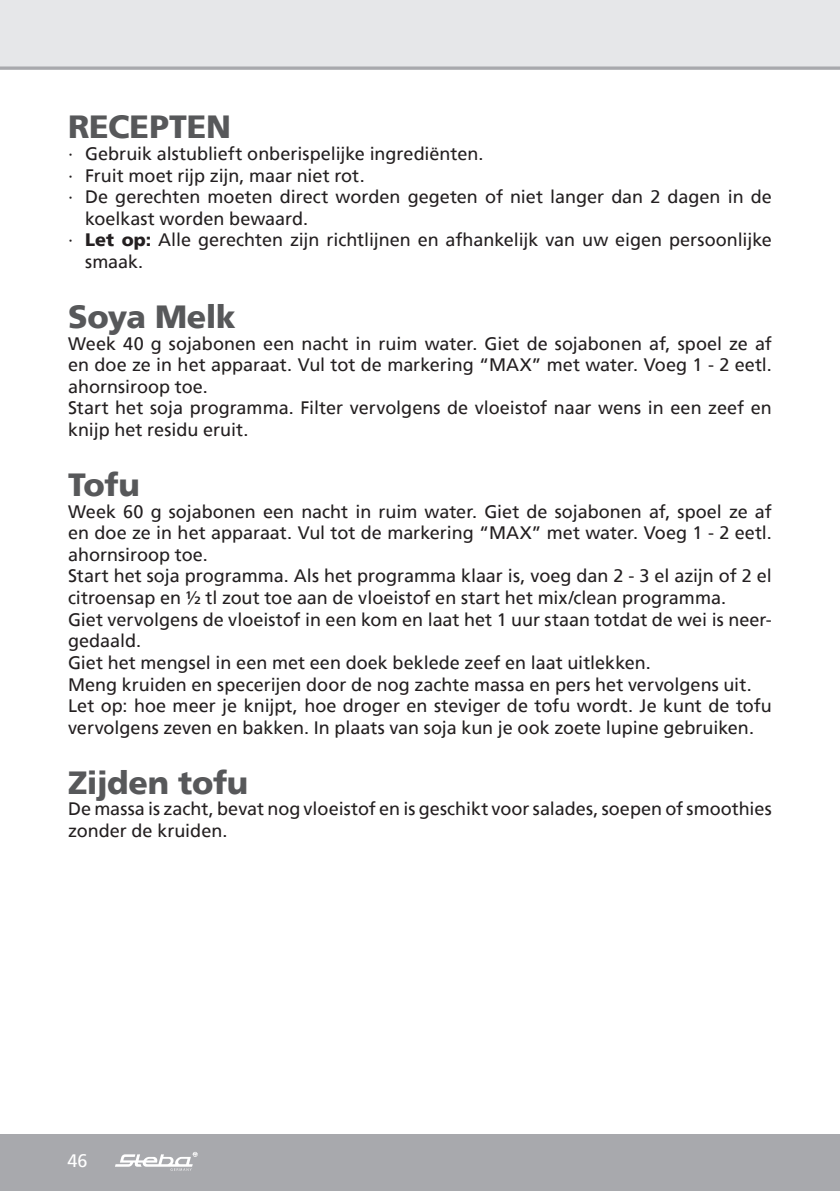
<style>
.page{position:relative;width:840px;height:1191px;background:#fff}
.page>*{position:absolute;margin:0;border:0;box-sizing:border-box;transform-origin:0 0}
.t1{font:900 32px "Frutiger";letter-spacing:-.015em;color:#57585a}
.t2{font:18px/21.6px "Frutiger";color:#231f20}
.t3{font:18px "Frutiger";color:#fff}
.s1{font-weight:900}
</style>
<div class="page">
<div style="left:0;top:0;width:839px;height:68px;background:#e6e7e9"></div>
<hr style="left:839px;top:1134px;width:1px;height:57px;background:#a8a9ad">
<div style="left:0;top:1134px;width:839px;height:57px;background:#a8a9ad"></div>
<svg style="left:115px;top:1152px;width:82px;height:18px"></svg>
<svg style="left:0;top:66px;width:839px;height:4px;background:#b3b4b8"></svg>
<h1 class="t1" style="left:68px;top:108px;width:42px">Recepten</h1>
<p class="t2" style="left:68px;top:143px;width:417px">∙ Gebruik alstublieft onberispelijke ingrediënten.</p>
<p class="t2" style="left:68px;top:164px;width:298px">∙ Fruit moet rijp zijn, maar niet rot.</p>
<p class="t2" style="left:68px;top:186px;width:705px">∙ De gerechten moeten direct worden gegeten of niet langer dan 2 dagen in de</p>
<p class="t2" style="left:85px;top:207px;width:224px">koelkast worden bewaard.</p>
<p class="t2" style="left:68px;top:229px;width:704px">∙ <span class="s1">Let op:</span> Alle gerechten zijn richtlijnen en afhankelijk van uw eigen persoonlijke</p>
<p class="t2" style="left:85px;top:251px;width:60px">smaak.</p>
<h1 class="t1" style="left:68px;top:297px;width:169px">Soya Melk</h1>
<p class="t2" style="left:68px;top:332px;width:705px">Week 40 g sojabonen een nacht in ruim water. Giet de sojabonen af, spoel ze af en doe ze in het apparaat. Vul tot de markering “MAX” met water. Voeg 1 - 2 eetl. ahornsiroop toe.<br>Start het soja programma. Filter vervolgens de vloeistof naar wens in een zeef en knijp het residu eruit.</p>
<h1 class="t1" style="left:68px;top:465px;width:73px">Tofu</h1>
<p class="t2" style="left:68px;top:500px;width:705px">Week 60 g sojabonen een nacht in ruim water. Giet de sojabonen af, spoel ze af en doe ze in het apparaat. Vul tot de markering “MAX” met water. Voeg 1 - 2 eetl. ahornsiroop toe.<br>Start het soja programma. Als het programma klaar is, voeg dan 2 - 3 el azijn of 2 el citroensap en ½ tl zout toe aan de vloeistof en start het mix/clean programma.<br>Giet vervolgens de vloeistof in een kom en laat het 1 uur staan totdat de wei is neer&shy;gedaald.<br>Giet het mengsel in een met een doek beklede zeef en laat uitlekken.<br>Meng kruiden en specerijen door de nog zachte massa en pers het vervolgens uit.<br>Let op: hoe meer je knijpt, hoe droger en steviger de tofu wordt. Je kunt de tofu vervolgens zeven en bakken. In plaats van soja kun je ook zoete lupine gebruiken.</p>
<h1 class="t1" style="left:68px;top:763px;width:181px">Zijden tofu</h1>
<p class="t2" style="left:68px;top:798px;width:704px">De massa is zacht, bevat nog vloeistof en is geschikt voor salades, soepen of smoothies zonder de kruiden.</p>
<p class="t3" style="left:67px;top:1149px;width:22px">46</p>
</div>
